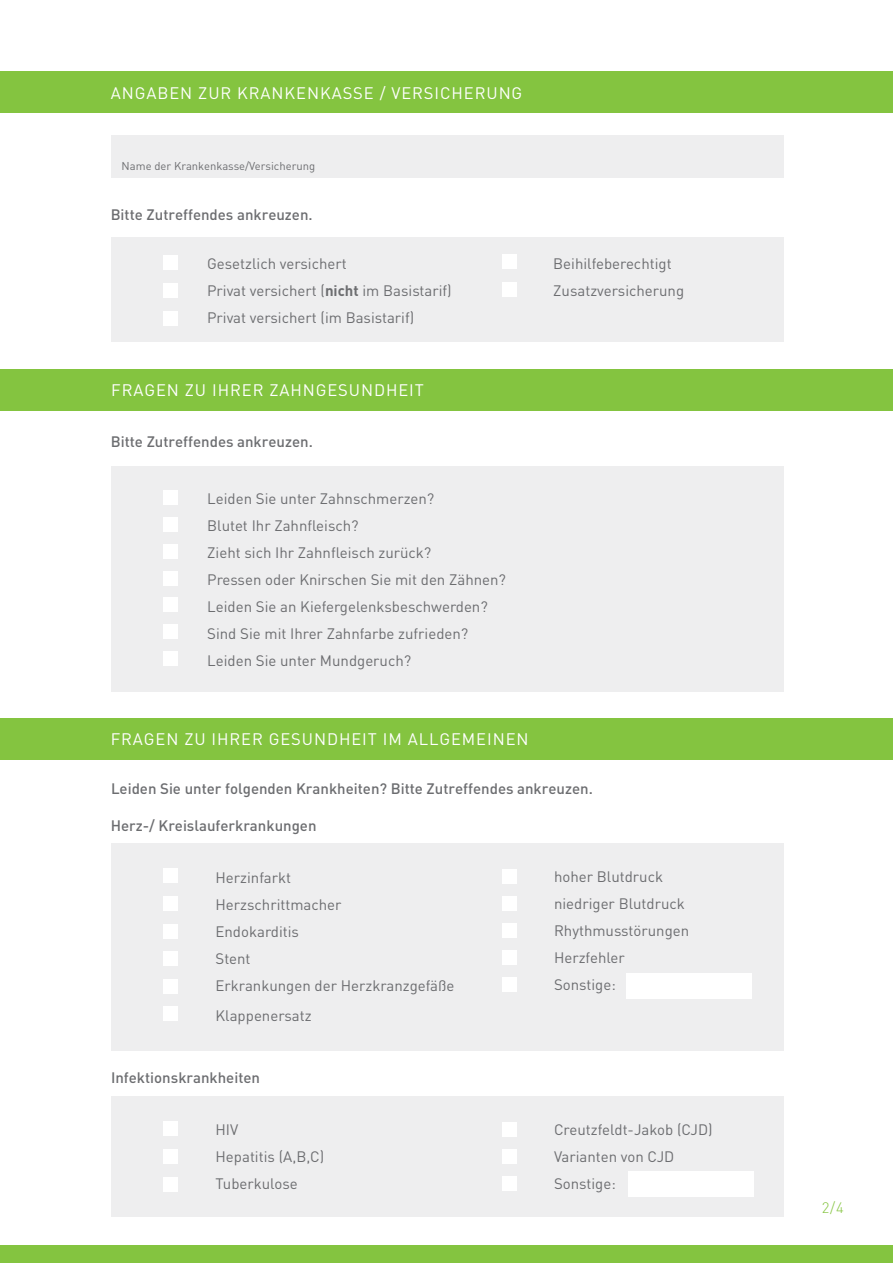
<style>
.page{position:relative;width:893px;height:1263px;background:#fff}
.page>*{position:absolute;margin:0;border:0;box-sizing:border-box;transform-origin:0 0}
.t1{font:16.5px "DINCE";letter-spacing:.055em;color:#fff}
.t2{font:15px/27px "DINCE";color:#6c6d70}
.t3{font:500 15px "DINCE";color:#6c6d70}
.t4{font:300 15px "DINCE";color:#84c440}
.t5{font:11.25px "DINCE";color:#6c6d70}
.s1{font-weight:700}
</style>
<div class="page">
<div style="left:0;top:72px;width:893px;height:41px;background:#84c440"></div>
<div style="left:0;top:718px;width:893px;height:41px;background:#84c440"></div>
<div style="left:111px;top:135px;width:673px;height:42px;background:#eeeeef"></div>
<div style="left:111px;top:238px;width:673px;height:104px;background:#eeeeef"></div>
<div style="left:163px;top:255px;width:15px;height:15px;background:#fff"></div>
<div style="left:163px;top:283px;width:15px;height:15px;background:#fff"></div>
<div style="left:163px;top:311px;width:15px;height:15px;background:#fff"></div>
<div style="left:502px;top:254px;width:15px;height:15px;background:#fff"></div>
<div style="left:502px;top:282px;width:15px;height:15px;background:#fff"></div>
<div style="left:111px;top:466px;width:673px;height:225px;background:#eeeeef"></div>
<div style="left:163px;top:490px;width:15px;height:15px;background:#fff"></div>
<div style="left:163px;top:517px;width:15px;height:15px;background:#fff"></div>
<div style="left:163px;top:544px;width:15px;height:15px;background:#fff"></div>
<div style="left:163px;top:571px;width:15px;height:15px;background:#fff"></div>
<div style="left:111px;top:843px;width:673px;height:208px;background:#eeeeef"></div>
<div style="left:163px;top:868px;width:15px;height:15px;background:#fff"></div>
<div style="left:163px;top:896px;width:15px;height:15px;background:#fff"></div>
<div style="left:163px;top:923px;width:15px;height:15px;background:#fff"></div>
<div style="left:163px;top:951px;width:15px;height:15px;background:#fff"></div>
<div style="left:163px;top:979px;width:15px;height:15px;background:#fff"></div>
<div style="left:163px;top:1006px;width:15px;height:15px;background:#fff"></div>
<div style="left:502px;top:869px;width:15px;height:15px;background:#fff"></div>
<div style="left:502px;top:896px;width:15px;height:15px;background:#fff"></div>
<div style="left:502px;top:923px;width:15px;height:15px;background:#fff"></div>
<div style="left:502px;top:950px;width:15px;height:15px;background:#fff"></div>
<div style="left:502px;top:977px;width:15px;height:15px;background:#fff"></div>
<div style="left:111px;top:1096px;width:673px;height:121px;background:#eeeeef"></div>
<div style="left:163px;top:1121px;width:15px;height:15px;background:#fff"></div>
<div style="left:163px;top:1149px;width:15px;height:15px;background:#fff"></div>
<div style="left:163px;top:1177px;width:15px;height:15px;background:#fff"></div>
<div style="left:502px;top:1122px;width:15px;height:15px;background:#fff"></div>
<div style="left:502px;top:1149px;width:15px;height:15px;background:#fff"></div>
<div style="left:502px;top:1176px;width:15px;height:15px;background:#fff"></div>
<div style="left:0;top:369px;width:893px;height:41px;background:#84c440"></div>
<div style="left:163px;top:597px;width:15px;height:15px;background:#fff"></div>
<div style="left:163px;top:624px;width:15px;height:15px;background:#fff"></div>
<div style="left:163px;top:651px;width:15px;height:15px;background:#fff"></div>
<div style="left:0;top:1245px;width:893px;height:18px;background:#84c440"></div>
<div style="left:628px;top:1172px;width:126px;height:25px;background:#fff"></div>
<div style="left:626px;top:974px;width:126px;height:25px;background:#fff"></div>
<p class="t1" style="left:111px;top:82px;width:413px">ANGABEN ZUR KRANKENKASSE / VERSICHERUNG</p>
<p class="t5" style="left:122px;top:159px;width:195px">Name der Krankenkasse/Versicherung</p>
<p class="t3" style="left:111px;top:205px;width:204px">Bitte Zutreffendes ankreuzen.</p>
<p class="t2" style="left:207px;top:250px;width:246px">Gesetzlich versichert<br>Privat versichert (<span class="s1">nicht</span> im Basistarif)<br>Privat versichert (im Basistarif)</p>
<p class="t2" style="left:553px;top:250px;width:132px">Beihilfeberechtigt<br>Zusatzversicherung</p>
<p class="t1" style="left:111px;top:380px;width:314px">FRAGEN ZU IHRER ZAHNGESUNDHEIT</p>
<p class="t3" style="left:111px;top:432px;width:204px">Bitte Zutreffendes ankreuzen.</p>
<p class="t2" style="left:207px;top:485px;width:300px">Leiden Sie unter Zahnschmerzen?<br>Blutet Ihr Zahnfleisch?<br>Zieht sich Ihr Zahnfleisch zurück?<br>Pressen oder Knirschen Sie mit den Zähnen?</p>
<p class="t2" style="left:207px;top:592px;width:282px">Leiden Sie an Kiefergelenksbeschwerden?<br>Sind Sie mit Ihrer Zahnfarbe zufrieden?<br>Leiden Sie unter Mundgeruch?</p>
<p class="t1" style="left:111px;top:729px;width:419px">FRAGEN ZU IHRER GESUNDHEIT IM ALLGEMEINEN</p>
<p class="t3" style="left:111px;top:779px;width:483px">Leiden Sie unter folgenden Krankheiten? Bitte Zutreffendes ankreuzen.</p>
<p class="t3" style="left:111px;top:815px;width:207px">Herz-/ Kreislauferkrankungen</p>
<p class="t2" style="left:216px;top:863px;width:240px">Herzinfarkt<br>Herzschrittmacher<br>Endokarditis<br>Stent<br>Erkrankungen der Herzkranzgefäße</p>
<p class="t2" style="left:216px;top:1001px;width:98px">Klappenersatz</p>
<p class="t3" style="left:111px;top:1068px;width:151px">Infektionskrankheiten</p>
<p class="t2" style="left:554px;top:863px;width:137px">hoher Blutdruck niedriger Blutdruck<br>Rhythmusstörungen<br>Herzfehler<br>Sonstige:</p>
<p class="t2" style="left:216px;top:1116px;width:110px">HIV<br>Hepatitis (A,B,C)<br>Tuberkulose</p>
<p class="t2" style="left:554px;top:1116px;width:160px">Creutzfeldt-Jakob (CJD)<br>Varianten von CJD<br>Sonstige:</p>
<p class="t4" style="left:822px;top:1198px;width:24px">2/4</p>
</div>
